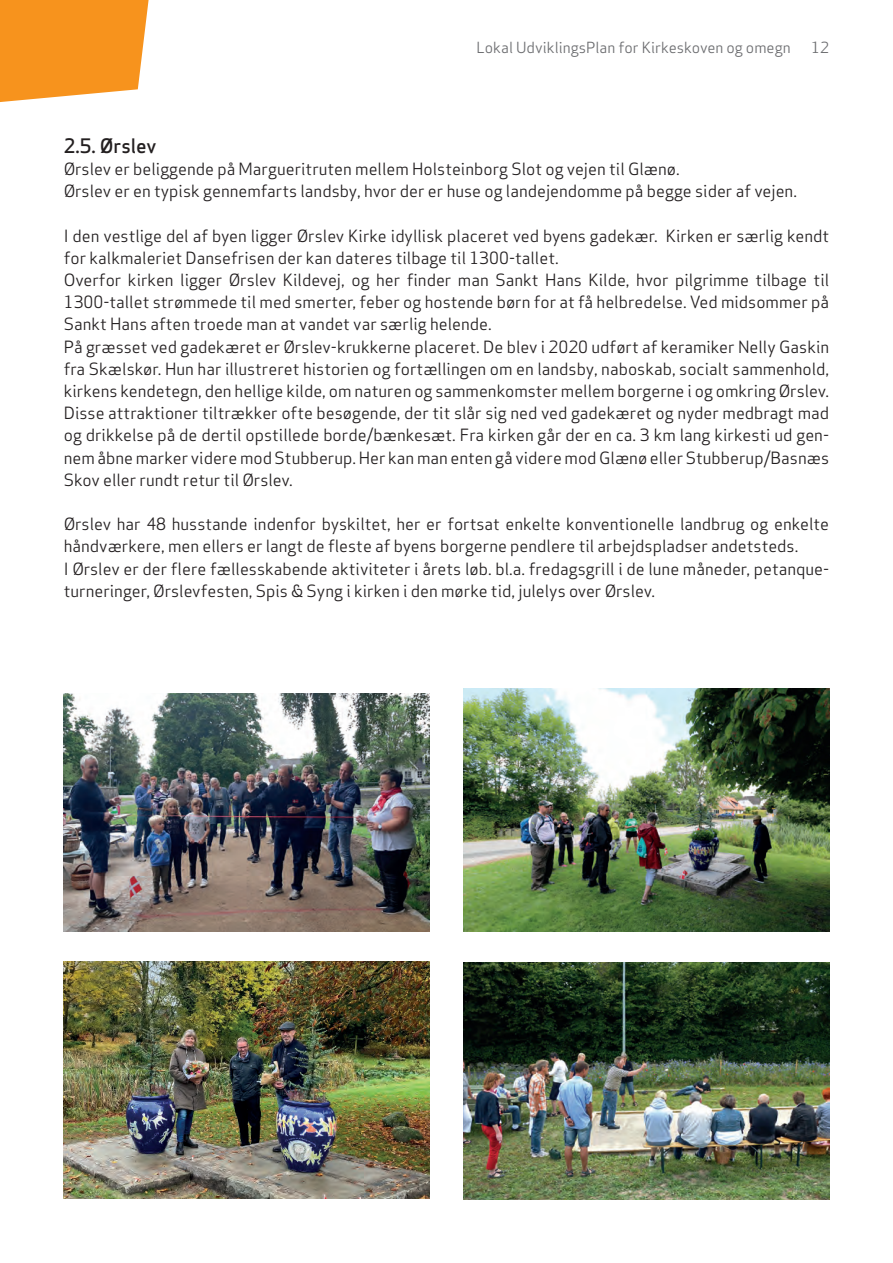
<style>
.page{position:relative;width:893px;height:1263px;background:#fff}
.page>*{position:absolute;margin:0;border:0;box-sizing:border-box;transform-origin:0 0}
.t1{font:500 19.5px "Apex Sans";color:#231f20}
.t2{font:16.5px/22.2px "Apex Sans";color:#231f20}
.t3{font:15px "Apex Sans";color:#6c6d70}
</style>
<div class="page">
<img style="left:64px;top:961px;width:365px;height:237px">
<img style="left:463px;top:962px;width:366px;height:237px">
<img style="left:64px;top:693px;width:365px;height:238px">
<img style="left:463px;top:689px;width:366px;height:242px">
<svg style="left:0;top:0;width:149px;height:102px;background:#f79d33"></svg>
<p class="t3" style="left:476px;top:35px;width:316px">Lokal UdviklingsPlan for Kirkeskoven og omegn</p>
<p class="t3" style="left:811px;top:35px;width:19px">12</p>
<p class="t1" style="left:64px;top:128px;width:94px">2.5. Ørslev</p>
<p class="t2" style="left:64px;top:156px;width:735px">Ørslev er beliggende på Margueritruten mellem Holsteinborg Slot og vejen til Glænø.<br>Ørslev er en typisk gennemfarts landsby, hvor der er huse og landejendomme på begge sider af vejen.</p>
<p class="t2" style="left:64px;top:223px;width:767px">I den vestlige del af byen ligger Ørslev Kirke idyllisk placeret ved byens gadekær. Kirken er særlig kendt for kalkmaleriet Dansefrisen der kan dateres tilbage til 1300-tallet.<br>Overfor kirken ligger Ørslev Kildevej, og her finder man Sankt Hans Kilde, hvor pilgrimme tilbage til 1300-tallet strømmede til med smerter, feber og hostende børn for at få helbredelse. Ved midsommer på Sankt Hans aften troede man at vandet var særlig helende.<br>På græsset ved gadekæret er Ørslev-krukkerne placeret. De blev i 2020 udført af keramiker Nelly Gaskin fra Skælskør. Hun har illustreret historien og fortællingen om en landsby, naboskab, socialt sammenhold, kirkens kendetegn, den hellige kilde, om naturen og sammenkomster mellem borgerne i og omkring Ørslev.<br>Disse attraktioner tiltrækker ofte besøgende, der tit slår sig ned ved gadekæret og nyder medbragt mad og drikkelse på de dertil opstillede borde/bænkesæt. Fra kirken går der en ca. 3 km lang kirkesti ud gen&shy;nem åbne marker videre mod Stubberup. Her kan man enten gå videre mod Glænø eller Stubberup/Basnæs Skov eller rundt retur til Ørslev.</p>
<p class="t2" style="left:64px;top:511px;width:767px">Ørslev har 48 husstande indenfor byskiltet, her er fortsat enkelte konventionelle landbrug og enkelte håndværkere, men ellers er langt de fleste af byens borgerne pendlere til arbejdspladser andetsteds.<br>I Ørslev er der flere fællesskabende aktiviteter i årets løb. bl.a. fredagsgrill i de lune måneder, petanque&shy;turneringer, Ørslevfesten, Spis &amp; Syng i kirken i den mørke tid, julelys over Ørslev.</p>
</div>
